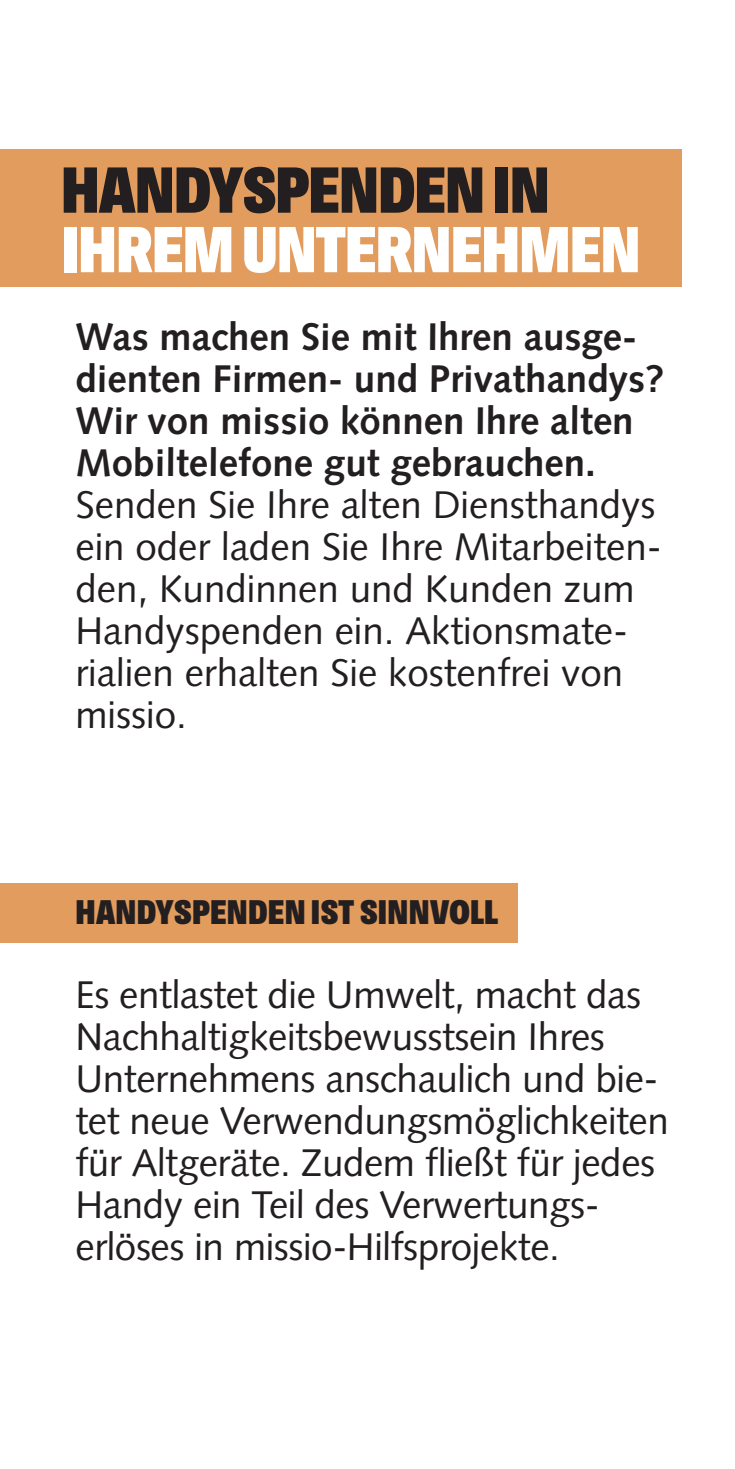
<style>
.page{position:relative;width:735px;height:1469px;background:#fff}
.page>*{position:absolute;margin:0;border:0;box-sizing:border-box;transform-origin:0 0}
.t1{font:900 66.5px/59.5px "Ballinger Condensed";letter-spacing:-.02em;color:#fff}
.t2{font:38.5px/42px "Syntax LT Pro";letter-spacing:-.01em;color:#231f20}
.t3{font:700 38.5px/42px "Syntax LT Pro";color:#231f20}
.t4{font:900 35px "Ballinger Condensed";color:#231f20}
.s1{color:#231f20}
</style>
<div class="page">
<div style="left:0;top:149px;width:681px;height:138px;background:#e29c5e"></div>
<div style="left:0;top:882px;width:517px;height:60px;background:#e29c5e"></div>
<hr style="left:734px;top:882px;width:1px;height:60px;background:#e29c5e">
<p class="t1" style="left:61px;top:160px;width:580px"><span class="s1">HANDYSPENDENIN<br></span>IHREM UNTERNEHMEN</p>
<p class="t3" style="left:75px;top:315px;width:590px">Was machen Sie mit Ihren ausge&shy;dienten Firmen- und Privathandys?<br>Wir von missio können Ihre alten<br>Mobiltelefone gut gebrauchen.</p>
<p class="t2" style="left:75px;top:484px;width:587px">Senden Sie Ihre alten Diensthandys ein oder laden Sie Ihre Mitarbeiten&shy;den, Kundinnen und Kunden zum<br>Handyspenden ein. Aktionsmate&shy;rialien erhalten Sie kostenfrei von missio.</p>
<p class="t4" style="left:75px;top:892px;width:424px">HANDYSPENDEN IST SINNVOLL</p>
<p class="t2" style="left:75px;top:974px;width:594px">Es entlastet die Umwelt, macht das Nachhaltigkeitsbewusstsein Ihres Unternehmens anschaulich und bie&shy;tet neue Verwendungsmöglichkeiten für Altgeräte. Zudem fließt für jedes Handy ein Teil des Verwertungs&shy;erlöses in missio-Hilfsprojekte.</p>
</div>
